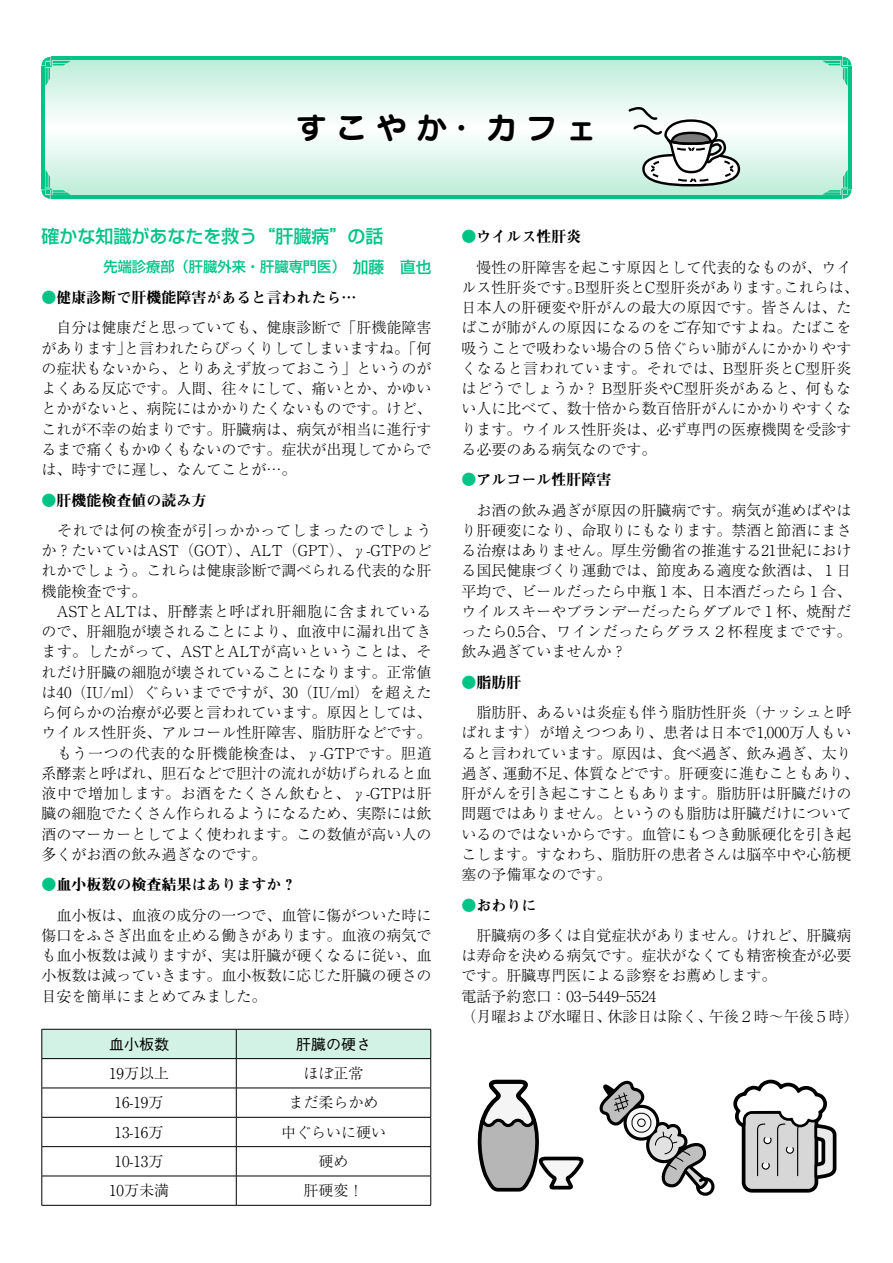
<style>
.page{position:relative;width:893px;height:1263px;background:#fff}
.page>*{position:absolute;margin:0;border:0;box-sizing:border-box;transform-origin:0 0}
.t1{font:30px "Seurat Pro B";letter-spacing:.335em;color:#000}
.t2{font:500 18px "Shin Go Pro";color:#00c386}
.t3{font:300 15px/20.2px "Ryumin Pro";color:#000}
.t4{font:15px "Midashi Min Pro MA31";color:#000}
.t5{font:500 15px "Gothic BBB Pro";color:#000}
.t6{font:500 14.25px "Shin Go Pro";color:#00c386}
.s1{font-size:15.75px}
.s2{color:#00c386}
</style>
<div class="page">
<svg style="left:50px;top:199px;width:793px;height:1px"></svg>
<svg style="left:41px;top:56px;width:811px;height:140px"></svg>
<hr style="left:51px;top:57px;width:791px;height:3px;background:#04c386">
<hr style="left:51px;top:196px;width:791px;height:3px;background:#04c386">
<hr style="left:42px;top:67px;width:3px;height:122px;background:#04c386">
<hr style="left:848px;top:67px;width:3px;height:122px;background:#04c386">
<svg style="left:822px;top:57px;width:29px;height:29px"></svg>
<svg style="left:822px;top:170px;width:29px;height:29px"></svg>
<svg style="left:42px;top:169px;width:29px;height:30px"></svg>
<svg style="left:42px;top:57px;width:29px;height:29px"></svg>
<svg style="left:628px;top:105px;width:112px;height:81px"></svg>
<svg style="left:477px;top:1080px;width:107px;height:111px"></svg>
<svg style="left:42px;top:1029px;width:389px;height:176px"></svg>
<hr style="left:42px;top:1205px;width:194px;height:1px;background:#000">
<hr style="left:236px;top:1205px;width:195px;height:1px;background:#000">
<svg style="left:599px;top:1080px;width:116px;height:116px"></svg>
<div style="left:744px;top:1112px;width:72px;height:78px;background:#d7d7d7;border-radius:8px"></div>
<div style="left:743px;top:1111px;width:74px;height:80px;border:3px solid #000;border-radius:8px"></div>
<svg style="left:733px;top:1080px;width:103px;height:103px"></svg>
<h1 class="t1" style="left:296px;top:107px;width:301px">すこやか・カフェ</h1>
<p class="t2" style="left:42px;top:222px;width:343px">確かな知識があなたを救う“肝臓病”の話</p>
<p class="t6" style="left:103px;top:255px;width:330px">先端診療部（肝臓外来・肝臓専門医）　<span class="s1">加藤　直也</span></p>
<p class="t4" style="left:42px;top:286px;width:316px"><span class="s2">●</span>健康診断で肝機能障害があると言われたら…</p>
<p class="t3" style="left:42px;top:316px;width:391px;text-align:justify">　自分は健康だと思っていても、健康診断で「肝機能障害があります」と言われたらびっくりしてしまいますね。「何の症状もないから、とりあえず放っておこう」というのがよくある反応です。人間、往々にして、痛いとか、かゆいとかがないと、病院にはかかりたくないものです。けど、これが不幸の始まりです。肝臓病は、病気が相当に進行するまで痛くもかゆくもないのです。症状が出現してからでは、時すでに遅し、なんてことが…。</p>
<p class="t4" style="left:42px;top:488px;width:166px"><span class="s2">●</span>肝機能検査値の読み方</p>
<p class="t3" style="left:42px;top:519px;width:392px">　それでは何の検査が引っかかってしまったのでしょうか？たいていはAST（GOT）、ALT（GPT）、γ-GTPのどれかでしょう。これらは健康診断で調べられる代表的な肝機能検査です。<br>　ASTとALTは、肝酵素と呼ばれ肝細胞に含まれているので、肝細胞が壊されることにより、血液中に漏れ出てきます。したがって、ASTとALTが高いということは、それだけ肝臓の細胞が壊されていることになります。正常値は40（IU/ml）ぐらいまでですが、30（IU/ml）を超えたら何らかの治療が必要と言われています。原因としては、ウイルス性肝炎、アルコール性肝障害、脂肪肝などです。　もう一つの代表的な肝機能検査は、γ-GTPです。胆道系酵素と呼ばれ、胆石などで胆汁の流れが妨げられると血液中で増加します。お酒をたくさん飲むと、γ-GTPは肝臓の細胞でたくさん作られるようになるため、実際には飲酒のマーカーとしてよく使われます。この数値が高い人の多くがお酒の飲み過ぎなのです。</p>
<p class="t4" style="left:42px;top:873px;width:256px"><span class="s2">●</span>血小板数の検査結果はありますか？</p>
<p class="t3" style="left:42px;top:904px;width:391px;text-align:justify">　血小板は、血液の成分の一つで、血管に傷がついた時に傷口をふさぎ出血を止める働きがあります。血液の病気でも血小板数は減りますが、実は肝臓が硬くなるに従い、血小板数は減っていきます。血小板数に応じた肝臓の硬さの目安を簡単にまとめてみました。</p>
<p class="t5" style="left:109px;top:1032px;width:61px">血小板数</p>
<p class="t5" style="left:296px;top:1032px;width:76px">肝臓の硬さ</p>
<p class="t3" style="left:109px;top:1062px;width:61px">19万以上</p>
<p class="t3" style="left:304px;top:1062px;width:61px">ほぼ正常</p>
<p class="t3" style="left:115px;top:1091px;width:50px">16-19万</p>
<p class="t3" style="left:289px;top:1091px;width:91px">まだ柔らかめ</p>
<p class="t3" style="left:115px;top:1121px;width:50px">13-16万</p>
<p class="t3" style="left:281px;top:1121px;width:107px">中ぐらいに硬い</p>
<p class="t3" style="left:115px;top:1150px;width:50px">10-13万</p>
<p class="t3" style="left:319px;top:1150px;width:31px">硬め</p>
<p class="t3" style="left:109px;top:1179px;width:61px">10万未満</p>
<p class="t3" style="left:304px;top:1179px;width:61px">肝硬変！</p>
<p class="t4" style="left:461px;top:225px;width:121px"><span class="s2">●</span>ウイルス性肝炎</p>
<p class="t3" style="left:461px;top:256px;width:399px">　慢性の肝障害を起こす原因として代表的なものが、ウイルス性肝炎です。B型肝炎とC型肝炎があります。これらは、日本人の肝硬変や肝がんの最大の原因です。皆さんは、たばこが肺がんの原因になるのをご存知ですよね。たばこを吸うことで吸わない場合の５倍ぐらい肺がんにかかりやすくなると言われています。それでは、B型肝炎とC型肝炎はどうでしょうか？ B型肝炎やC型肝炎があると、何もない人に比べて、数十倍から数百倍肝がんにかかりやすくなります。ウイルス性肝炎は、必ず専門の医療機関を受診する必要のある病気なのです。</p>
<p class="t4" style="left:461px;top:468px;width:151px"><span class="s2">●</span>アルコール性肝障害</p>
<p class="t3" style="left:461px;top:499px;width:391px;text-align:justify">　お酒の飲み過ぎが原因の肝臓病です。病気が進めばやはり肝硬変になり、命取りにもなります。禁酒と節酒にまさる治療はありません。厚生労働省の推進する21世紀における国民健康づくり運動では、節度ある適度な飲酒は、１日平均で、ビールだったら中瓶１本、日本酒だったら１合、ウイルスキーやブランデーだったらダブルで１杯、焼酎だったら0.5合、ワインだったらグラス２杯程度までです。飲み過ぎていませんか？</p>
<p class="t4" style="left:461px;top:671px;width:61px"><span class="s2">●</span>脂肪肝</p>
<p class="t3" style="left:461px;top:701px;width:399px">　脂肪肝、あるいは炎症も伴う脂肪性肝炎（ナッシュと呼ばれます）が増えつつあり、患者は日本で1,000万人もいると言われています。原因は、食べ過ぎ、飲み過ぎ、太り過ぎ、運動不足、体質などです。肝硬変に進むこともあり、肝がんを引き起こすこともあります。脂肪肝は肝臓だけの問題ではありません。というのも脂肪は肝臓だけについているのではないからです。血管にもつき動脈硬化を引き起こします。すなわち、脂肪肝の患者さんは脳卒中や心筋梗塞の予備軍なのです。</p>
<p class="t4" style="left:461px;top:893px;width:76px"><span class="s2">●</span>おわりに</p>
<p class="t3" style="left:461px;top:924px;width:399px">　肝臓病の多くは自覚症状がありません。けれど、肝臓病は寿命を決める病気です。症状がなくても精密検査が必要です。肝臓専門医による診察をお薦めします。<br>電話予約窓口：03－5449－5524<br>（月曜および水曜日、休診日は除く、午後2 時〜午後5 時）</p>
</div>
